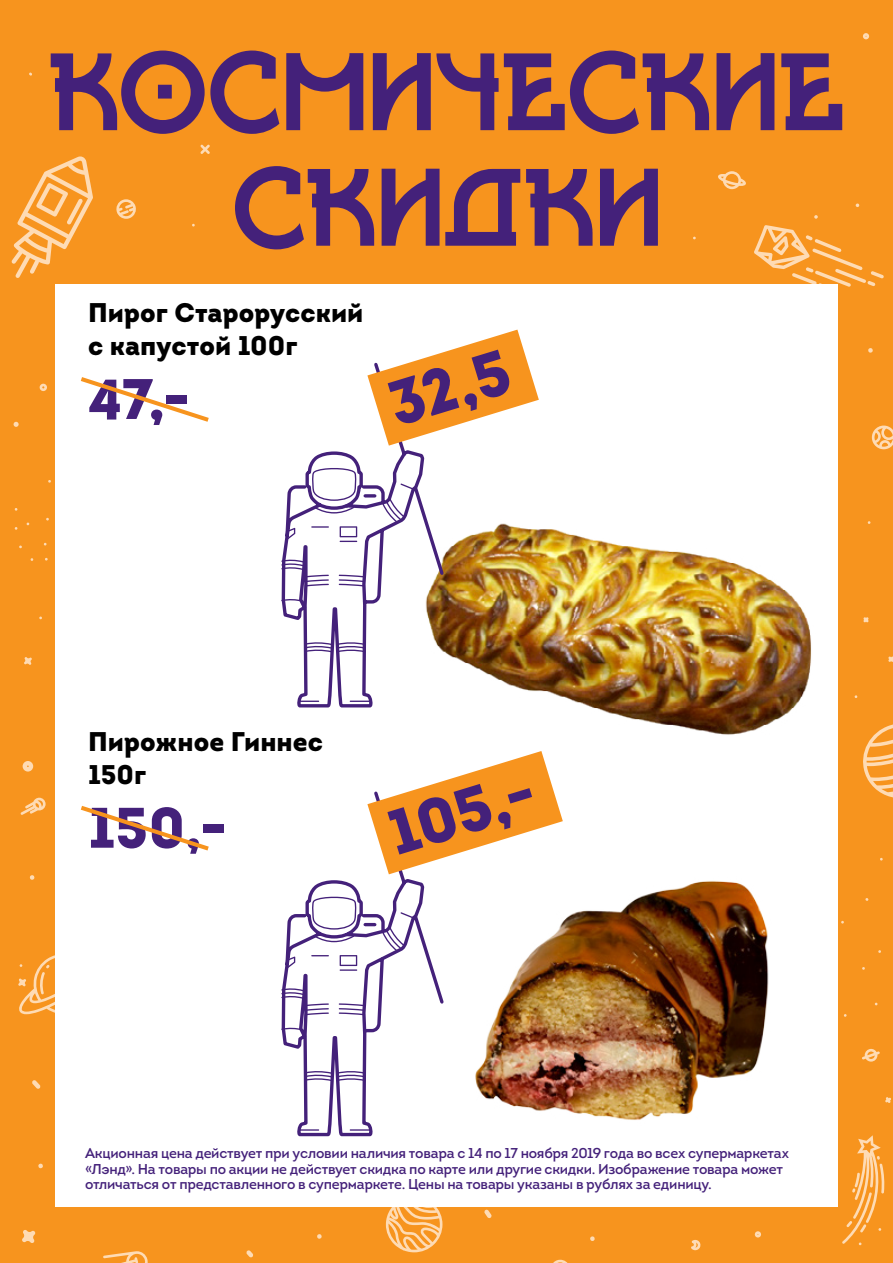
<style>
.page{position:relative;width:893px;height:1263px;background:#f7941e}
.page>*{position:absolute;margin:0;border:0;box-sizing:border-box;transform-origin:0 0}
.t1{font:118.5px/115.5px "Sangha Kali";letter-spacing:.03em;color:#44217a;text-align:center}
.t2{font:900 63px "Intro";color:#44217a}
.t3{font:900 57px "Intro";color:#44217a}
.t4{font:900 27px/32.4px "Intro";color:#000}
.t5{font:14.25px/15.6px "Intro";letter-spacing:-.02em;color:#44217a}
</style>
<div class="page">
<svg style="left:200px;top:145px;width:10px;height:9px"></svg>
<svg style="left:40px;top:384px;width:7px;height:7px"></svg>
<svg style="left:14px;top:422px;width:5px;height:5px"></svg>
<svg style="left:24px;top:657px;width:8px;height:8px"></svg>
<svg style="left:755px;top:1231px;width:6px;height:6px"></svg>
<svg style="left:103px;top:1251px;width:45px;height:12px"></svg>
<svg style="left:888px;top:656px;width:5px;height:6px"></svg>
<svg style="left:863px;top:33px;width:6px;height:6px"></svg>
<svg style="left:885px;top:1097px;width:6px;height:6px"></svg>
<svg style="left:863px;top:724px;width:30px;height:74px"></svg>
<svg style="left:18px;top:955px;width:37px;height:59px"></svg>
<svg style="left:842px;top:1135px;width:43px;height:110px"></svg>
<svg style="left:814px;top:215px;width:4px;height:4px"></svg>
<svg style="left:754px;top:225px;width:130px;height:62px"></svg>
<svg style="left:23px;top:761px;width:10px;height:10px"></svg>
<svg style="left:22px;top:1230px;width:13px;height:13px"></svg>
<svg style="left:868px;top:348px;width:5px;height:5px"></svg>
<svg style="left:590px;top:1236px;width:5px;height:5px"></svg>
<svg style="left:317px;top:1234px;width:5px;height:5px"></svg>
<svg style="left:30px;top:875px;width:5px;height:5px"></svg>
<svg style="left:38px;top:1164px;width:5px;height:4px"></svg>
<svg style="left:12px;top:156px;width:81px;height:122px"></svg>
<svg style="left:32px;top:1080px;width:9px;height:9px"></svg>
<svg style="left:246px;top:1250px;width:7px;height:7px"></svg>
<svg style="left:484px;top:1210px;width:8px;height:8px"></svg>
<svg style="left:116px;top:199px;width:20px;height:20px"></svg>
<svg style="left:862px;top:1049px;width:18px;height:12px"></svg>
<svg style="left:20px;top:798px;width:26px;height:17px"></svg>
<svg style="left:691px;top:1240px;width:10px;height:10px"></svg>
<svg style="left:718px;top:171px;width:28px;height:18px"></svg>
<svg style="left:872px;top:426px;width:21px;height:23px"></svg>
<svg style="left:863px;top:617px;width:6px;height:5px"></svg>
<svg style="left:386px;top:1207px;width:56px;height:45px"></svg>
<svg style="left:553px;top:1260px;width:15px;height:3px"></svg>
<div style="left:55px;top:284px;width:783px;height:923px;background:#fff"></div>
<img style="left:475px;top:881px;width:294px;height:239px">
<img style="left:446px;top:523px;width:365px;height:212px">
<svg style="left:80px;top:377px;width:129px;height:45px"></svg>
<svg style="left:297px;top:446px;width:149px;height:262px"></svg>
<svg style="left:281px;top:467px;width:133px;height:235px"></svg>
<svg style="left:367px;top:330px;width:172px;height:116px"></svg>
<svg style="left:80px;top:805px;width:129px;height:46px"></svg>
<svg style="left:297px;top:874px;width:147px;height:263px"></svg>
<svg style="left:281px;top:896px;width:133px;height:235px"></svg>
<svg style="left:367px;top:751px;width:196px;height:123px"></svg>
<h1 class="t1" style="left:50px;top:35px;width:795px">КОСМИЧЕСКИЕ<br>СКИДКИ</h1>
<h3 class="t4" style="left:88px;top:296px;width:277px">Пирог Старорусский с капустой 100г</h3>
<h3 class="t3" style="left:88px;top:361px;width:104px">47,-</h3>
<h2 class="t2" style="left:378px;top:366px;width:126px;rotate:-17deg">32,5</h2>
<h3 class="t4" style="left:88px;top:725px;width:236px">Пирожное Гиннес<br>150г</h3>
<h3 class="t3" style="left:88px;top:790px;width:140px">150,-</h3>
<h2 class="t2" style="left:378px;top:795px;width:152px;rotate:-17deg">105,-</h2>
<p class="t5" style="left:85px;top:1145px;width:705px">Акционная цена действует при условии наличия товара с 14 по 17 ноября 2019 года во всех супермаркетах «Лэнд». На товары по акции не действует скидка по карте или другие скидки. Изображение товара может отличаться от представленного в супермаркете. Цены на товары указаны в рублях за единицу.</p>
</div>
